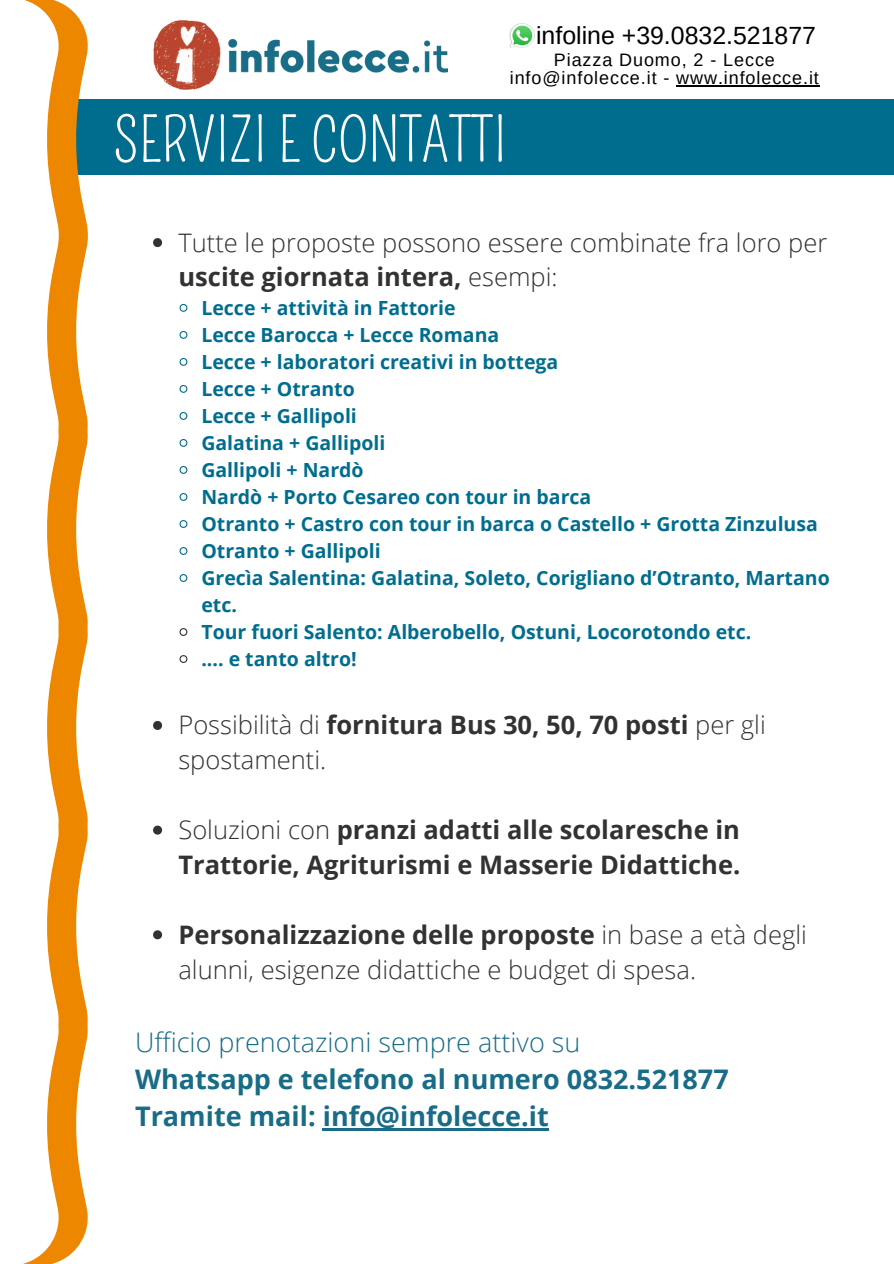
<style>
.page{position:relative;width:894px;height:1264px;background:#fff}
.page>*{position:absolute;margin:0;border:0;box-sizing:border-box;transform-origin:0 0}
.t1{font:60px "Pompiere";color:#fff}
.t2{font:700 27px/37.2px "Open Sans";color:#196c87}
.t3{font:300 25.5px/34.8px "Open Sans";color:#323232}
.t4{font:700 25.5px/34.8px "Open Sans";color:#323232}
.t5{font:24.9px "Arimo";color:#000}
.t6{font:700 19.5px/27px "Open Sans";color:#006d8f}
.t7{font:18px "Arimo";letter-spacing:.05em;color:#000}
.s1{font-weight:700}
.s2{font-weight:300}
</style>
<div class="page">
<img style="left:509px;top:23px;width:26px;height:25px">
<svg style="left:510px;top:24px;width:24px;height:24px"></svg>
<div style="left:74px;top:99px;width:819px;height:75px;background:#006d8f"></div>
<img style="left:153px;top:21px;width:294px;height:68px">
<svg style="left:59px;top:357px;width:29px;height:153px;fill:#ed8700"></svg>
<svg style="left:59px;top:510px;width:29px;height:198px;fill:#ed8700"></svg>
<svg style="left:59px;top:708px;width:29px;height:198px;fill:#ed8700"></svg>
<svg style="left:59px;top:906px;width:29px;height:356px;fill:#ed8700"></svg>
<svg style="left:59px;top:2px;width:29px;height:355px;fill:#ed8700"></svg>
<hr style="left:676px;top:85px;width:143px;height:1px;background:#000">
<svg style="left:153px;top:238px;width:9px;height:9px"></svg>
<svg style="left:179px;top:303px;width:9px;height:9px"></svg>
<svg style="left:179px;top:331px;width:9px;height:8px"></svg>
<svg style="left:179px;top:358px;width:9px;height:8px"></svg>
<svg style="left:179px;top:385px;width:9px;height:8px"></svg>
<svg style="left:179px;top:412px;width:9px;height:8px"></svg>
<svg style="left:179px;top:439px;width:9px;height:8px"></svg>
<svg style="left:179px;top:466px;width:9px;height:8px"></svg>
<svg style="left:179px;top:493px;width:9px;height:8px"></svg>
<svg style="left:179px;top:520px;width:9px;height:8px"></svg>
<svg style="left:179px;top:547px;width:9px;height:8px"></svg>
<svg style="left:179px;top:574px;width:9px;height:8px"></svg>
<svg style="left:179px;top:628px;width:9px;height:8px"></svg>
<svg style="left:179px;top:655px;width:9px;height:8px"></svg>
<svg style="left:153px;top:721px;width:9px;height:9px"></svg>
<svg style="left:153px;top:825px;width:9px;height:9px"></svg>
<svg style="left:153px;top:930px;width:9px;height:9px"></svg>
<hr style="left:322px;top:1128px;width:226px;height:2px;background:#196c87">
<p class="t5" style="left:536px;top:22px;width:281px">infoline +39.0832.521877</p>
<p class="t7" style="left:553px;top:50px;width:222px">Piazza Duomo, 2 - Lecce</p>
<h2 class="t7" style="left:509px;top:68px;width:310px">info@infolecce.it - www.infolecce.it</h2>
<p class="t1" style="left:113px;top:106px;width:395px">SERVIZI E CONTATTI</p>
<p class="t3" style="left:178px;top:224px;width:650px">Tutte le proposte possono essere combinate fra loro per <span class="s1">uscite giornata intera,</span> esempi:</p>
<p class="t6" style="left:201px;top:293px;width:255px">Lecce + attività in Fattorie</p>
<h1 class="t6" style="left:201px;top:320px;width:299px">Lecce Barocca + Lecce Romana</h1>
<p class="t6" style="left:201px;top:347px;width:358px">Lecce + laboratori creativi in bottega</p>
<p class="t6" style="left:201px;top:374px;width:155px">Lecce + Otranto</p>
<p class="t6" style="left:201px;top:401px;width:157px">Lecce + Gallipoli</p>
<p class="t6" style="left:201px;top:428px;width:185px">Galatina + Gallipoli</p>
<p class="t6" style="left:201px;top:455px;width:164px">Gallipoli + Nardò</p>
<p class="t6" style="left:201px;top:482px;width:391px">Nardò + Porto Cesareo con tour in barca</p>
<p class="t6" style="left:201px;top:509px;width:618px">Otranto + Castro con tour in barca o Castello + Grotta Zinzulusa</p>
<p class="t6" style="left:201px;top:536px;width:181px">Otranto + Gallipoli</p>
<p class="t6" style="left:201px;top:563px;width:629px">Grecìa Salentina: Galatina, Soleto, Corigliano d’Otranto, Martano etc.</p>
<p class="t6" style="left:201px;top:617px;width:551px">Tour fuori Salento: Alberobello, Ostuni, Locorotondo etc.</p>
<p class="t6" style="left:201px;top:644px;width:157px">.... e tanto altro!</p>
<p class="t3" style="left:178px;top:707px;width:588px">Possibilità di <span class="s1">fornitura Bus 30, 50, 70 posti</span> per gli spostamenti.</p>
<p class="t4" style="left:178px;top:811px;width:563px"><span class="s2">Soluzioni con</span> pranzi adatti alle scolaresche in<br>Trattorie, Agriturismi e Masserie Didattiche.</p>
<p class="t3" style="left:178px;top:916px;width:630px"><span class="s1">Personalizzazione delle proposte</span> in base a età degli alunni, esigenze didattiche e budget di spesa.</p>
<p class="t2" style="left:135px;top:1022px;width:595px"><span class="s2">Ufficio prenotazioni sempre attivo su<br></span>Whatsapp e telefono al numero 0832.521877<br>Tramite mail: info@infolecce.it</p>
</div>
